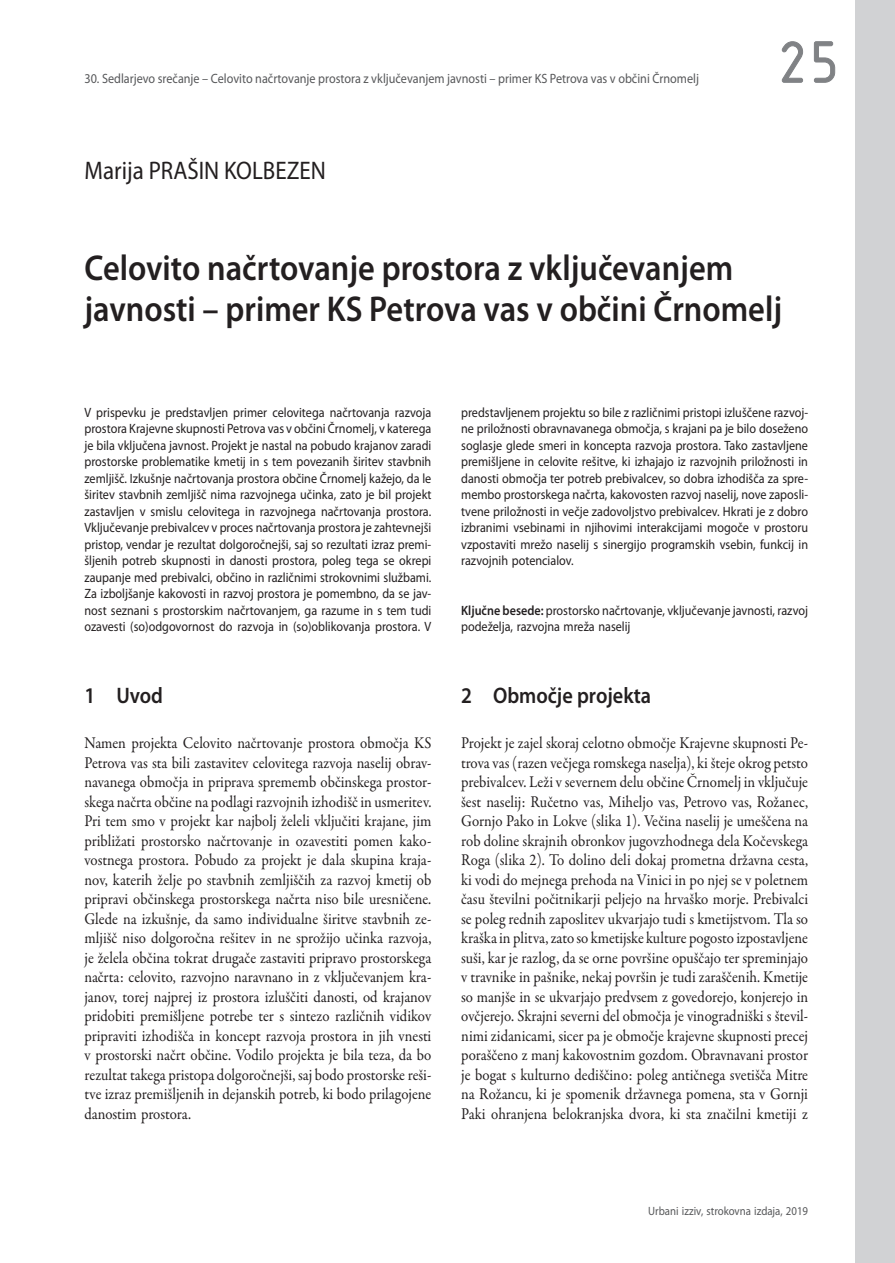
<style>
.page{position:relative;width:895px;height:1263px;background:#fff}
.page>*{position:absolute;margin:0;border:0;box-sizing:border-box;transform-origin:0 0}
.t1{font:63px "ISOCTEUR";color:#808285}
.t2{font:600 36px/41.2px "Myriad Pro";color:#231f20;scale:.9 1}
.t3{font:25.5px "Myriad Pro";color:#231f20;scale:.9 1}
.t4{font:600 22.5px "Myriad Pro";color:#231f20;scale:.9 1}
.t5{font:16.5px/19.5px "Garamond Premr Pro";letter-spacing:-.005em;color:#231f20;text-align:justify;scale:.9 1}
.t6{font:13.5px/16.5px "Myriad Pro";color:#231f20;text-align:justify;scale:.9 1}
.t7{font:13.5px "Myriad Pro";color:#57585a;scale:.9 1}
.t8{font:12px "Myriad Pro";color:#57585a;scale:.9 1}
.s1{font-weight:600}
</style>
<div class="page">
<svg style="left:781px;top:41px;width:21px;height:42px"></svg>
<svg style="left:813px;top:41px;width:22px;height:42px"></svg>
<div style="left:854px;top:0;width:40px;height:1263px;background:#d1d2d4"></div>
<p class="t7" style="left:84px;top:72px;width:684px">30. Sedlarjevo srečanje – Celovito načrtovanje prostora z vključevanjem javnosti – primer KS Petrova vas v občini Črnomelj</p>
<h3 class="t3" style="left:84px;top:156px;width:269px">Marija PRAŠIN KOLBEZEN</h3>
<h1 class="t1" style="left:769px;top:21px;width:78px">25</h1>
<h2 class="t2" style="left:84px;top:246px;width:776px">Celovito načrtovanje prostora z vključevanjem javnosti – primer KS Petrova vas v občini Črnomelj</h2>
<p class="t6" style="left:84px;top:404px;width:387px">V prispevku je predstavljen primer celovitega načrtovanja razvoja prostora Krajevne skupnosti Petrova vas v občini Črnomelj, v katerega je bila vključena javnost. Projekt je nastal na pobudo krajanov zaradi prostorske problematike kmetij in s tem povezanih širitev stavbnih zemljišč. Izkušnje načrtovanja prostora občine Črnomelj kažejo, da le širitev stavbnih zemljišč nima razvojnega učinka, zato je bil projekt zastavljen v smislu celovitega in razvojnega načrtovanja prostora.<br>Vključevanje prebivalcev v proces načrtovanja prostora je zahtevnejši pristop, vendar je rezultat dolgoročnejši, saj so rezultati izraz premi&shy;šljenih potreb skupnosti in danosti prostora, poleg tega se okrepi zaupanje med prebivalci, občino in različnimi strokovnimi službami.<br>Za izboljšanje kakovosti in razvoj prostora je pomembno, da se jav&shy;nost seznani s prostorskim načrtovanjem, ga razume in s tem tudi ozavesti (so)odgovornost do razvoja in (so)oblikovanja prostora. V</p>
<p class="t6" style="left:461px;top:404px;width:387px">predstavljenem projektu so bile z različnimi pristopi izluščene razvoj&shy;ne priložnosti obravnavanega območja, s krajani pa je bilo doseženo soglasje glede smeri in koncepta razvoja prostora. Tako zastavljene premišljene in celovite rešitve, ki izhajajo iz razvojnih priložnosti in danosti območja ter potreb prebivalcev, so dobra izhodišča za spre&shy;membo prostorskega načrta, kakovosten razvoj naselij, nove zaposli&shy;tvene priložnosti in večje zadovoljstvo prebivalcev. Hkrati je z dobro izbranimi vsebinami in njihovimi interakcijami mogoče v prostoru vzpostaviti mrežo naselij s sinergijo programskih vsebin, funkcij in razvojnih potencialov.</p>
<p class="t6" style="left:461px;top:602px;width:387px"><span class="s1">Ključne besede:</span> prostorsko načrtovanje, vključevanje javnosti, razvoj podeželja, razvojna mreža naselij</p>
<h3 class="t4" style="left:84px;top:681px;width:89px">1 Uvod</h3>
<p class="t5" style="left:84px;top:733px;width:387px">Namen projekta Celovito načrtovanje prostora območja KS Petrova vas sta bili zastavitev celovitega razvoja naselij obrav&shy;navanega območja in priprava sprememb občinskega prostor&shy;skega načrta občine na podlagi razvojnih izhodišč in usmeritev.<br>Pri tem smo v projekt kar najbolj želeli vključiti krajane, jim približati prostorsko načrtovanje in ozavestiti pomen kako&shy;vostnega prostora. Pobudo za projekt je dala skupina kraja&shy;nov, katerih želje po stavbnih zemljiščih za razvoj kmetij ob pripravi občinskega prostorskega načrta niso bile uresničene.<br>Glede na izkušnje, da samo individualne širitve stavbnih ze&shy;mljišč niso dolgoročna rešitev in ne sprožijo učinka razvoja, je želela občina tokrat drugače zastaviti pripravo prostorskega načrta: celovito, razvojno naravnano in z vključevanjem kra&shy;janov, torej najprej iz prostora izluščiti danosti, od krajanov pridobiti premišljene potrebe ter s sintezo različnih vidikov pripraviti izhodišča in koncept razvoja prostora in jih vnesti v prostorski načrt občine. Vodilo projekta je bila teza, da bo rezultat takega pristopa dolgoročnejši, saj bodo prostorske reši&shy;tve izraz premišljenih in dejanskih potreb, ki bodo prilagojene danostim prostora.</p>
<h3 class="t4" style="left:461px;top:681px;width:212px">2 Območje projekta</h3>
<p class="t5" style="left:461px;top:733px;width:387px">Projekt je zajel skoraj celotno območje Krajevne skupnosti Pe&shy;trova vas (razen večjega romskega naselja), ki šteje okrog petsto prebivalcev. Leži v severnem delu občine Črnomelj in vključuje šest naselij: Ručetno vas, Miheljo vas, Petrovo vas, Rožanec, Gornjo Pako in Lokve (slika 1). Večina naselij je umeščena na rob doline skrajnih obronkov jugovzhodnega dela Kočevskega Roga (slika 2). To dolino deli dokaj prometna državna cesta, ki vodi do mejnega prehoda na Vinici in po njej se v poletnem času številni počitnikarji peljejo na hrvaško morje. Prebivalci se poleg rednih zaposlitev ukvarjajo tudi s kmetijstvom. Tla so kraška in plitva, zato so kmetijske kulture pogosto izpostavljene suši, kar je razlog, da se orne površine opuščajo ter spreminjajo v travnike in pašnike, nekaj površin je tudi zaraščenih. Kmetije so manjše in se ukvarjajo predvsem z govedorejo, konjerejo in ovčjerejo. Skrajni severni del območja je vinogradniški s števil&shy;nimi zidanicami, sicer pa je območje krajevne skupnosti precej poraščeno z manj kakovostnim gozdom. Obravnavani prostor je bogat s kulturno dediščino: poleg antičnega svetišča Mitre na Rožancu, ki je spomenik državnega pomena, sta v Gornji Paki ohranjena belokranjska dvora, ki sta značilni kmetiji z</p>
<p class="t8" style="left:648px;top:1204px;width:179px">Urbani izziv, strokovna izdaja, 2019</p>
</div>
